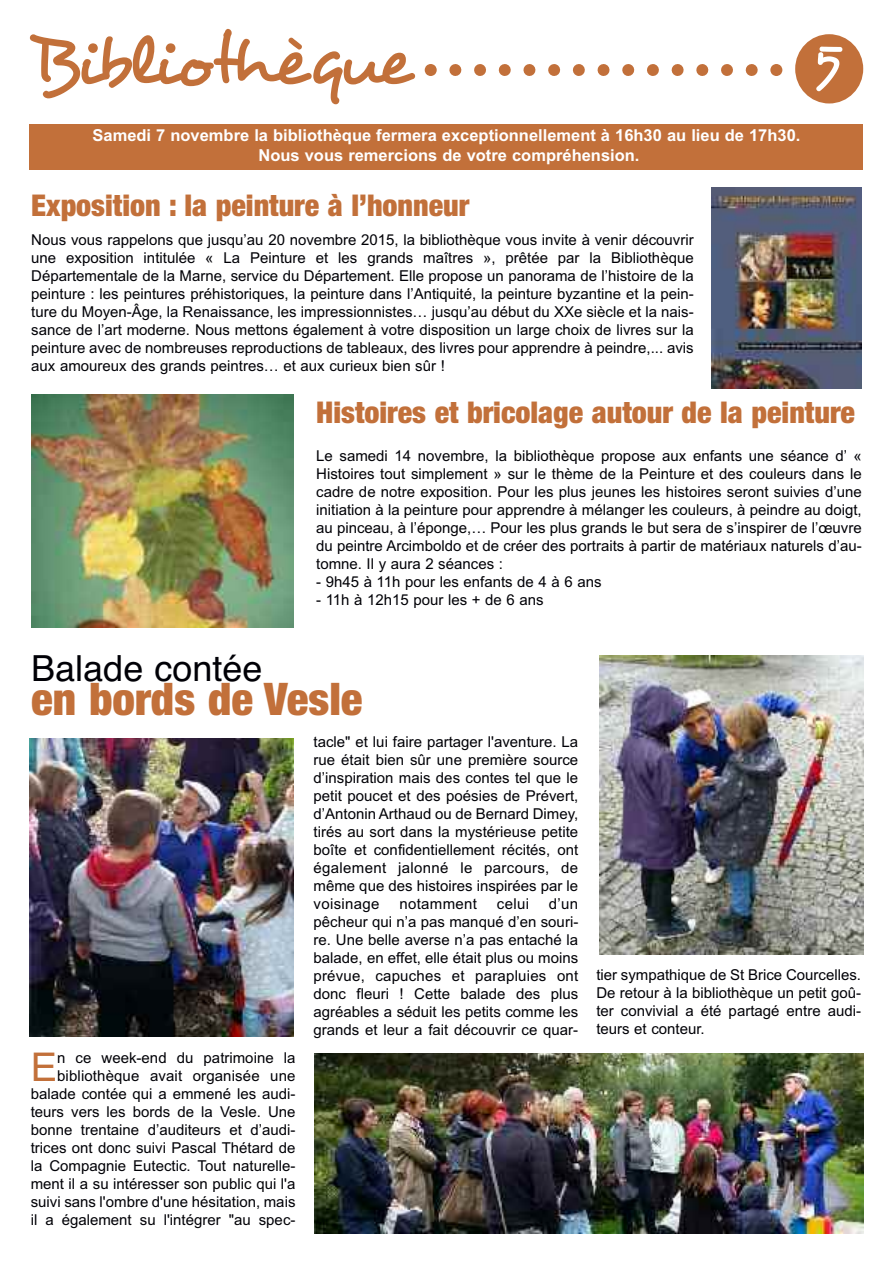
<style>
.page{position:relative;width:893px;height:1263px;background:#fff}
.page>*{position:absolute;margin:0;border:0;box-sizing:border-box;transform-origin:0 0}
.t1{font:72px "Desyrel";letter-spacing:-.085em;color:#c2703a}
.t2{font:54px "Desyrel";color:#fff}
.t3{font:900 condensed 45px "Helvetica Neue";color:#c2703a}
.t4{font:39.6px "Arial";color:#c2703a}
.t5{font:36px "Helvetica";color:#000006}
.t6{font:900 condensed 30px "Helvetica Neue";color:#c2703a}
.t7{font:700 16.5px/19.8px "Arial";color:#fff;text-align:center}
.t8{font:15px/18px "Arial";color:#000006;text-align:justify}
.t9{font:15px "Arial";letter-spacing:.02em;color:#000006}
</style>
<div class="page">
<img style="left:600px;top:656px;width:263px;height:298px">
<img style="left:315px;top:1053px;width:548px;height:180px">
<img style="left:30px;top:738px;width:263px;height:299px">
<svg style="left:711px;top:187px;width:151px;height:202px"></svg>
<img style="left:712px;top:188px;width:149px;height:200px">
<img style="left:31px;top:395px;width:262px;height:232px">
<div style="left:795px;top:34px;width:68px;height:69px;background:#c2703a;border-radius:50%"></div>
<svg style="left:449px;top:64px;width:333px;height:12px"></svg>
<svg style="left:425px;top:64px;width:12px;height:12px"></svg>
<div style="left:30px;top:125px;width:833px;height:45px;background:#c2703a"></div>
<h1 class="t1" style="left:31px;top:16px;width:381px">Bibliothèque</h1>
<p class="t7" style="left:92px;top:126px;width:709px">Samedi 7 novembre la bibliothèque fermera exceptionnellement à 16h30 au lieu de 17h30.<br>Nous vous remercions de votre compréhension.</p>
<h3 class="t6" style="left:31px;top:187px;width:440px">Exposition : la peinture à l’honneur</h3>
<p class="t8" style="left:31px;top:231px;width:664px">Nous vous rappelons que jusqu’au 20 novembre 2015, la bibliothèque vous invite à venir découvrir une exposition intitulée « La Peinture et les grands maîtres », prêtée par la Bibliothèque Départementale de la Marne, service du Département. Elle propose un panorama de l’histoire de la peinture : les peintures préhistoriques, la peinture dans l’Antiquité, la peinture byzantine et la pein&shy;ture du Moyen-Âge, la Renaissance, les impressionnistes… jusqu’au début du XXe siècle et la nais&shy;sance de l’art moderne. Nous mettons également à votre disposition un large choix de livres sur la peinture avec de nombreuses reproductions de tableaux, des livres pour apprendre à peindre,... avis aux amoureux des grands peintres… et aux curieux bien sûr !</p>
<h2 class="t2" style="left:814px;top:24px;width:29px">5</h2>
<h3 class="t6" style="left:316px;top:394px;width:540px">Histoires et bricolage autour de la peinture</h3>
<p class="t8" style="left:316px;top:447px;width:547px">Le samedi 14 novembre, la bibliothèque propose aux enfants une séance d’ « Histoires tout simplement » sur le thème de la Peinture et des couleurs dans le cadre de notre exposition. Pour les plus jeunes les histoires seront suivies d’une initiation à la peinture pour apprendre à mélanger les couleurs, à peindre au doigt, au pinceau, à l’éponge,… Pour les plus grands le but sera de s’inspirer de l’œuvre du peintre Arcimboldo et de créer des portraits à partir de matériaux naturels d’au&shy;tomne. Il y aura 2 séances :</p>
<p class="t8" style="left:316px;top:573px;width:287px">- 9h45 à 11h pour les enfants de 4 à 6 ans</p>
<p class="t8" style="left:316px;top:591px;width:229px">- 11h à 12h15 pour les + de 6 ans</p>
<h3 class="t5" style="left:31px;top:647px;width:233px">Balade contée</h3>
<h3 class="t3" style="left:31px;top:672px;width:333px">en bords de Vesle</h3>
<p class="t8" style="left:31px;top:1048px;width:266px;text-align:right">n ce week-end du patrimoine la bibliothèque avait organisée une balade contée qui a emmené les audi&shy;teurs vers les bords de la Vesle. Une bonne trentaine d’auditeurs et d’audi&shy;trices ont donc suivi Pascal Thétard de la Compagnie Eutectic. Tout naturelle&shy;ment il a su intéresser son public qui l'a suivi sans l'ombre d'une hésitation, mais il a également su l'intégrer "au spec-</p>
<h3 class="t4" style="left:31px;top:1044px;width:28px">E</h3>
<p class="t8" style="left:314px;top:732px;width:266px">tacle" et lui faire partager l'aventure. La rue était bien sûr une première source d’inspiration mais des contes tel que le petit poucet et des poésies de Prévert, d’Antonin Arthaud ou de Bernard Dimey, tirés au sort dans la mystérieuse petite boîte et confidentiellement récités, ont également jalonné le parcours, de même que des histoires inspirées par le voisinage</p>
<p class="t8" style="left:313px;top:894px;width:266px;text-indent:235px">d’un pêcheur qui n’a pas manqué d’en souri&shy;re. Une belle averse n’a pas entaché la balade, en effet, elle était plus ou moins prévue, capuches et parapluies ont donc fleuri ! Cette balade des plus agréables a séduit les petits comme les grands et leur a fait découvrir ce quar-</p>
<p class="t9" style="left:399px;top:895px;width:79px">notamment</p>
<p class="t8" style="left:497px;top:894px;width:34px">celui</p>
<p class="t8" style="left:596px;top:966px;width:266px">tier sympathique de St Brice Courcelles.<br>De retour à la bibliothèque un petit goû&shy;ter convivial a été partagé entre audi&shy;teurs et conteur.</p>
</div>
